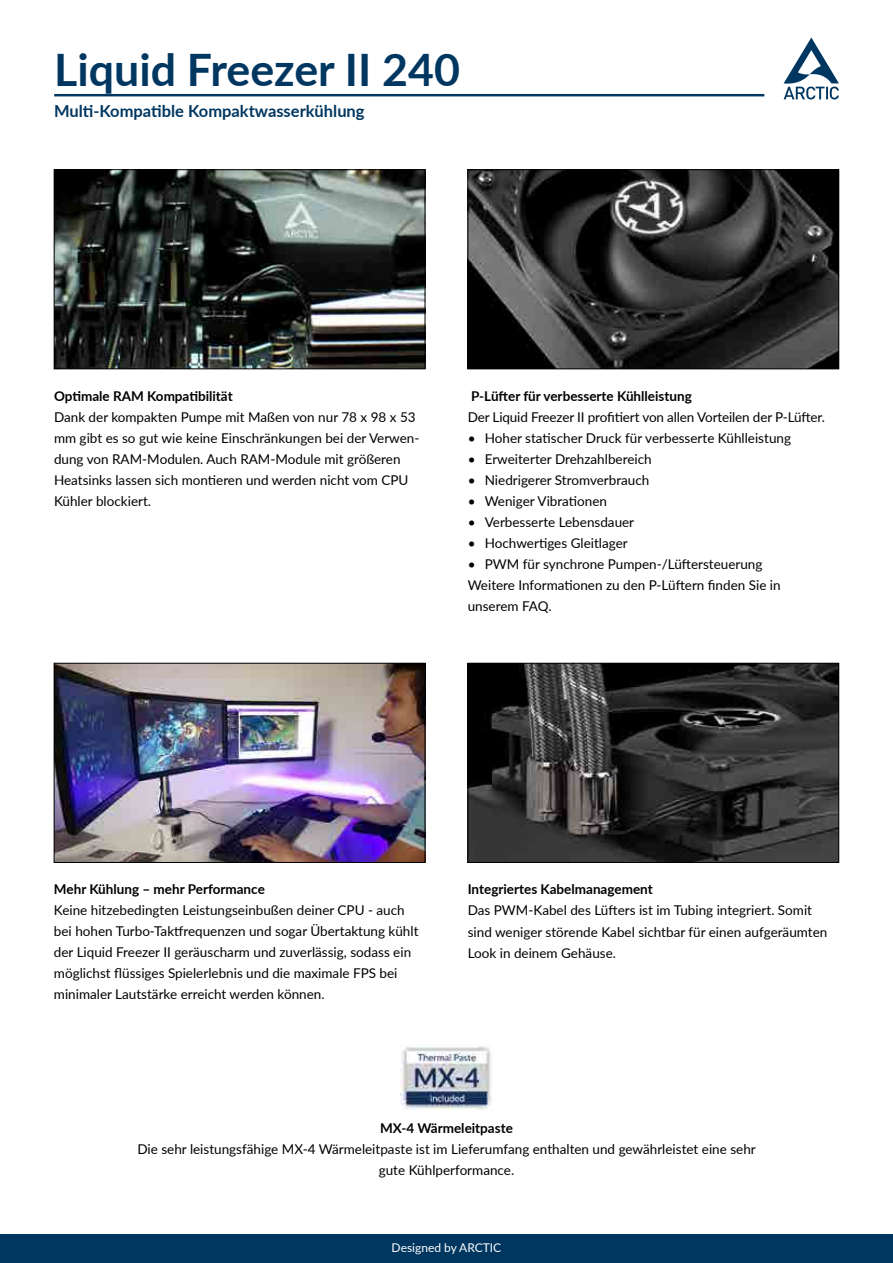
<style>
.page{position:relative;width:893px;height:1263px;background:#fff}
.page>*{position:absolute;margin:0;border:0;box-sizing:border-box;transform-origin:0 0}
.t1{font:700 44.7px "Lato";color:#003761}
.t2{font:700 16.5px "Lato";color:#003761}
.t3{font:13.5px/21px "Lato";color:#000}
.t4{font:700 13.5px "Lato";color:#000}
.t5{font:12px "Lato";color:#fff}
</style>
<div class="page">
<div style="left:0;top:1234px;width:893px;height:29px;background:#003761"></div>
<svg style="left:784px;top:37px;width:55px;height:62px"></svg>
<img style="left:470px;top:172px;width:367px;height:195px">
<div style="left:468px;top:170px;width:371px;height:199px;border:1px solid #000"></div>
<img style="left:56px;top:665px;width:367px;height:196px">
<div style="left:54px;top:663px;width:371px;height:200px;border:1px solid #000"></div>
<img style="left:401px;top:1046px;width:91px;height:63px">
<hr style="left:54px;top:94px;width:710px;height:2px;background:#003761">
<img style="left:56px;top:172px;width:367px;height:195px">
<div style="left:54px;top:170px;width:371px;height:199px;border:1px solid #000"></div>
<img style="left:470px;top:665px;width:367px;height:196px">
<div style="left:468px;top:663px;width:371px;height:200px;border:1px solid #000"></div>
<h1 class="t1" style="left:54px;top:37px;width:407px">Liquid Freezer II 240</h1>
<p class="t2" style="left:54px;top:99px;width:312px">Multi-Kompatible Kompaktwasserkühlung</p>
<p class="t4" style="left:54px;top:386px;width:180px">Optimale RAM Kompatibilität</p>
<p class="t3" style="left:54px;top:406px;width:367px">Dank der kompakten Pumpe mit Maßen von nur 78 x 98 x 53 mm gibt es so gut wie keine Einschränkungen bei der Verwen&shy;dung von RAM-Modulen. Auch RAM-Module mit größeren Heatsinks lassen sich montieren und werden nicht vom CPU Kühler blockiert.</p>
<p class="t4" style="left:471px;top:386px;width:222px">P-Lüfter für verbesserte Kühlleistung</p>
<p class="t3" style="left:468px;top:406px;width:359px">Der Liquid Freezer II profitiert von allen Vorteilen der P-Lüfter.</p>
<p class="t3" style="left:468px;top:427px;width:325px">• Hoher statischer Druck für verbesserte Kühlleistung</p>
<p class="t3" style="left:468px;top:448px;width:185px">• Erweiterter Drehzahlbereich</p>
<p class="t3" style="left:468px;top:469px;width:183px">• Niedrigerer Stromverbrauch</p>
<p class="t3" style="left:468px;top:490px;width:141px">• Weniger Vibrationen</p>
<p class="t3" style="left:468px;top:511px;width:168px">• Verbesserte Lebensdauer</p>
<p class="t3" style="left:468px;top:532px;width:161px">• Hochwertiges Gleitlager</p>
<p class="t3" style="left:468px;top:553px;width:314px">• PWM für synchrone Pumpen-/Lüftersteuerung<br>Weitere Informationen zu den P-Lüftern finden Sie in unserem FAQ.</p>
<p class="t4" style="left:54px;top:879px;width:212px">Mehr Kühlung – mehr Performance</p>
<p class="t3" style="left:54px;top:899px;width:366px">Keine hitzebedingten Leistungseinbußen deiner CPU - auch bei hohen Turbo-Taktfrequenzen und sogar Übertaktung kühlt der Liquid Freezer II geräuscharm und zuverlässig, sodass ein möglichst flüssiges Spielerlebnis und die maximale FPS bei minimaler Lautstärke erreicht werden können.</p>
<p class="t4" style="left:468px;top:880px;width:187px">Integriertes Kabelmanagement</p>
<p class="t3" style="left:468px;top:899px;width:361px">Das PWM-Kabel des Lüfters ist im Tubing integriert. Somit sind weniger störende Kabel sichtbar für einen aufgeräumten<br>Look in deinem Gehäuse.</p>
<p class="t4" style="left:380px;top:1118px;width:134px">MX-4 Wärmeleitpaste</p>
<p class="t3" style="left:137px;top:1138px;width:620px;text-align:center">Die sehr leistungsfähige MX-4 Wärmeleitpaste ist im Lieferumfang enthalten und gewährleistet eine sehr gute Kühlperformance.</p>
<p class="t5" style="left:392px;top:1239px;width:111px">Designed by ARCTIC</p>
</div>
